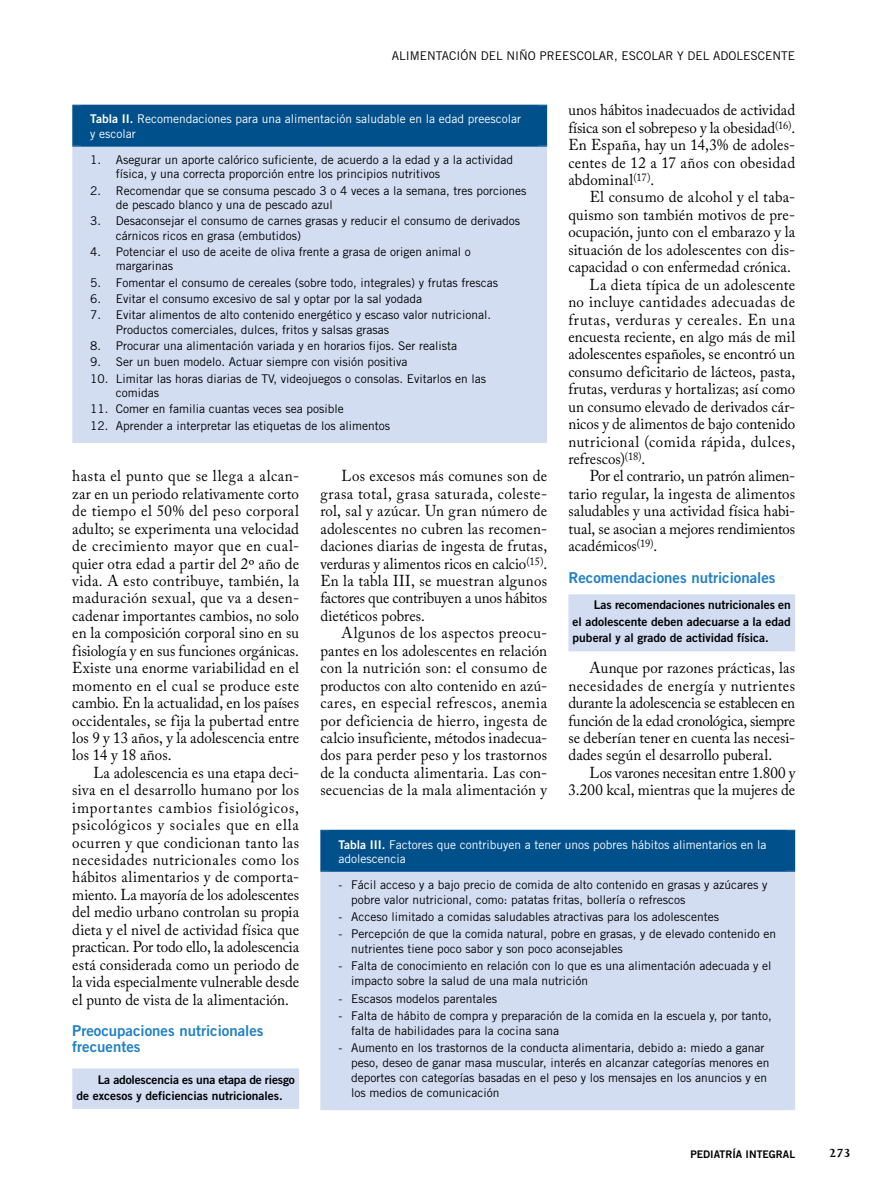
<style>
.page{position:relative;width:893px;height:1191px;background:#fff}
.page>*{position:absolute;margin:0;border:0;box-sizing:border-box;transform-origin:0 0}
.t1{font:15.75px/17.4px "Adobe Caslon Pro";letter-spacing:.005em;color:#000;text-align:justify;scale:.95 1}
.t2{font:15.75px "Adobe Caslon Pro";letter-spacing:.035em;color:#000;scale:.95 1}
.t3{font:15.75px "Adobe Caslon Pro";letter-spacing:.03em;color:#000;scale:.95 1}
.t4{font:15.75px "Adobe Caslon Pro";letter-spacing:.04em;color:#000;scale:.95 1}
.t5{font:15px/16.5px "Trade Gothic Bold Two";color:#2281c4}
.t6{font:700 13.5px "Joanna MT Std";color:#000}
.t7{font:12px/15px "Trade Gothic";color:#000}
.t8{font:12px/16.5px "Trade Gothic Bold Two";color:#000}
.t9{font:12px/14.2px "Trade Gothic";color:#fff}
.t10{font:10.5px "Trade Gothic Bold Two";color:#000}
.s1{font-family:"Trade Gothic Bold Two"}
</style>
<div class="page">
<div style="left:72px;top:1068px;width:227px;height:40px;background:#d3ddf2"></div>
<div style="left:568px;top:594px;width:227px;height:57px;background:#d3ddf2"></div>
<div style="left:81px;top:105px;width:457px;height:41px;background:#00508c"></div>
<div style="left:81px;top:146px;width:457px;height:296px;background:#d3ddf2"></div>
<div style="left:72px;top:146px;width:18px;height:296px;background:#d3ddf2"></div>
<div style="left:529px;top:146px;width:18px;height:296px;background:#d3ddf2"></div>
<hr style="left:72px;top:442px;width:475px;height:1px;background:#d3ddf2">
<div style="left:72px;top:105px;width:18px;height:41px;background:#00508c"></div>
<div style="left:529px;top:105px;width:18px;height:41px;background:#00508c"></div>
<hr style="left:72px;top:146px;width:475px;height:1px;background:#00508c">
<div style="left:329px;top:830px;width:457px;height:41px;background:#00508c"></div>
<div style="left:329px;top:871px;width:457px;height:238px;background:#d3ddf2"></div>
<div style="left:320px;top:871px;width:18px;height:238px;background:#d3ddf2"></div>
<div style="left:777px;top:871px;width:18px;height:238px;background:#d3ddf2"></div>
<hr style="left:320px;top:1109px;width:475px;height:1px;background:#d3ddf2">
<div style="left:320px;top:830px;width:18px;height:41px;background:#00508c"></div>
<div style="left:777px;top:830px;width:18px;height:41px;background:#00508c"></div>
<hr style="left:320px;top:871px;width:475px;height:1px;background:#00508c">
<p class="t7" style="left:392px;top:48px;width:405px">Alimentación del niño preescolar, escolar y del adolescente</p>
<p class="t1" style="left:568px;top:101px;width:240px">unos hábitos inadecuados de actividad física son el sobrepeso y la obesidad<sup>(16)</sup>.<br>En España, hay un 14,3% de adoles&shy;centes de 12 a 17 años con obesidad abdominal<sup>(17)</sup>.</p>
<p class="t1" style="left:590px;top:188px;width:218px">El consumo de alcohol y el taba-</p>
<p class="t1" style="left:568px;top:206px;width:240px">quismo son también motivos de pre-</p>
<p class="t1" style="left:568px;top:223px;width:240px">ocupación, junto con el embarazo y la</p>
<p class="t1" style="left:568px;top:241px;width:240px">situación de los adolescentes con dis-</p>
<p class="t1" style="left:568px;top:258px;width:236px">capacidad o con enfermedad crónica.</p>
<p class="t1" style="left:590px;top:275px;width:218px">La dieta típica de un adolescente</p>
<p class="t3" style="left:568px;top:292px;width:240px">no incluye cantidades adecuadas de</p>
<p class="t4" style="left:568px;top:310px;width:240px">frutas, verduras y cereales. En una</p>
<p class="t1" style="left:568px;top:328px;width:240px">encuesta reciente, en algo más de mil</p>
<p class="t1" style="left:568px;top:345px;width:240px">adolescentes españoles, se encontró un</p>
<p class="t1" style="left:568px;top:363px;width:240px">consumo deficitario de lácteos, pasta,</p>
<p class="t1" style="left:568px;top:380px;width:240px">frutas, verduras y hortalizas; así como</p>
<p class="t1" style="left:568px;top:397px;width:240px">un consumo elevado de derivados cár-</p>
<p class="t1" style="left:568px;top:415px;width:240px">nicos y de alimentos de bajo contenido</p>
<p class="t2" style="left:568px;top:432px;width:240px">nutricional (comida rápida, dulces,</p>
<p class="t1" style="left:568px;top:450px;width:82px">refrescos)<sup>(18)</sup>.</p>
<p class="t1" style="left:590px;top:467px;width:218px">Por el contrario, un patrón alimen-</p>
<p class="t1" style="left:568px;top:485px;width:240px">tario regular, la ingesta de alimentos</p>
<p class="t1" style="left:568px;top:502px;width:240px">saludables y una actividad física habi-</p>
<p class="t1" style="left:568px;top:519px;width:240px">tual, se asocian a mejores rendimientos</p>
<p class="t1" style="left:568px;top:537px;width:95px">académicos<sup>(19)</sup>.</p>
<p class="t5" style="left:568px;top:568px;width:209px">Recomendaciones nutricionales</p>
<p class="t8" style="left:573px;top:597px;width:220px;text-align:justify;text-indent:21px">Las recomendaciones nutricionales en el adolescente deben adecuarse a la edad puberal y al grado de actividad física.</p>
<p class="t1" style="left:568px;top:659px;width:240px;text-indent:21px">Aunque por razones prácticas, las necesidades de energía y nutrientes durante la adolescencia se establecen en función de la edad cronológica, siempre se deberían tener en cuenta las necesi&shy;dades según el desarrollo puberal.</p>
<p class="t1" style="left:568px;top:763px;width:240px;text-align:right">Los varones necesitan entre 1.800 y<br>3.200 kcal, mientras que la mujeres de</p>
<p class="t9" style="left:90px;top:112px;width:432px"><span class="s1">Tabla II.</span> Recomendaciones para una alimentación saludable en la edad preescolar y escolar</p>
<p class="t7" style="left:116px;top:152px;width:399px;line-height:14.2px;text-indent:-26px">1. Asegurar un aporte calórico suficiente, de acuerdo a la edad y a la actividad física, y una correcta proporción entre los principios nutritivos</p>
<p class="t7" style="left:116px;top:183px;width:412px;line-height:14.2px;text-indent:-26px">2. Recomendar que se consuma pescado 3 o 4 veces a la semana, tres porciones de pescado blanco y una de pescado azul</p>
<p class="t7" style="left:116px;top:214px;width:406px;line-height:14.2px;text-indent:-26px">3. Desaconsejar el consumo de carnes grasas y reducir el consumo de derivados cárnicos ricos en grasa (embutidos)</p>
<p class="t7" style="left:116px;top:244px;width:356px;line-height:14.2px;text-indent:-26px">4. Potenciar el uso de aceite de oliva frente a grasa de origen animal o margarinas</p>
<p class="t7" style="left:90px;top:275px;width:409px">5. Fomentar el consumo de cereales (sobre todo, integrales) y frutas frescas</p>
<p class="t7" style="left:90px;top:291px;width:333px">6. Evitar el consumo excesivo de sal y optar por la sal yodada</p>
<p class="t7" style="left:116px;top:308px;width:377px;line-height:14.2px;text-indent:-26px">7. Evitar alimentos de alto contenido energético y escaso valor nutricional.<br>Productos comerciales, dulces, fritos y salsas grasas</p>
<p class="t7" style="left:90px;top:338px;width:368px">8. Procurar una alimentación variada y en horarios fijos. Ser realista</p>
<p class="t7" style="left:90px;top:354px;width:319px">9. Ser un buen modelo. Actuar siempre con visión positiva</p>
<p class="t7" style="left:116px;top:371px;width:372px;line-height:14.2px;text-indent:-26px">10. Limitar las horas diarias de TV, videojuegos o consolas. Evitarlos en las comidas</p>
<p class="t7" style="left:90px;top:401px;width:255px">11. Comer en familia cuantas veces sea posible</p>
<p class="t7" style="left:90px;top:418px;width:301px">12. Aprender a interpretar las etiquetas de los alimentos</p>
<p class="t1" style="left:72px;top:467px;width:240px">hasta el punto que se llega a alcan&shy;zar en un periodo relativamente corto de tiempo el 50% del peso corporal adulto; se experimenta una velocidad de crecimiento mayor que en cual&shy;quier otra edad a partir del 2º año de vida. A esto contribuye, también, la maduración sexual, que va a desen&shy;cadenar importantes cambios, no solo en la composición corporal sino en su fisiología y en sus funciones orgánicas.<br>Existe una enorme variabilidad en el momento en el cual se produce este cambio. En la actualidad, en los países occidentales, se fija la pubertad entre los 9 y 13 años, y la adolescencia entre los 14 y 18 años.</p>
<p class="t1" style="left:72px;top:763px;width:240px;text-indent:21px">La adolescencia es una etapa deci&shy;siva en el desarrollo humano por los importantes cambios fisiológicos, psicológicos y sociales que en ella ocurren y que condicionan tanto las necesidades nutricionales como los hábitos alimentarios y de comporta&shy;miento. La mayoría de los adolescentes del medio urbano controlan su propia dieta y el nivel de actividad física que practican. Por todo ello, la adolescencia está considerada como un periodo de la vida especialmente vulnerable desde el punto de vista de la alimentación.</p>
<p class="t5" style="left:72px;top:1022px;width:193px">Preocupaciones nutricionales frecuentes</p>
<p class="t8" style="left:77px;top:1070px;width:220px;text-indent:21px">La adolescencia es una etapa de riesgo de excesos y deficiencias nutricionales.</p>
<p class="t1" style="left:320px;top:467px;width:240px;text-indent:21px">Los excesos más comunes son de grasa total, grasa saturada, coleste&shy;rol, sal y azúcar. Un gran número de adolescentes no cubren las recomen&shy;daciones diarias de ingesta de frutas, verduras y alimentos ricos en calcio<sup>(15)</sup>.<br>En la tabla III, se muestran algunos factores que contribuyen a unos hábitos dietéticos pobres.</p>
<p class="t1" style="left:320px;top:624px;width:240px;text-indent:21px">Algunos de los aspectos preocu&shy;pantes en los adolescentes en relación con la nutrición son: el consumo de productos con alto contenido en azú&shy;cares, en especial refrescos, anemia por deficiencia de hierro, ingesta de calcio insuficiente, métodos inadecua&shy;dos para perder peso y los trastornos de la conducta alimentaria. Las con&shy;secuencias de la mala alimentación y</p>
<p class="t9" style="left:338px;top:837px;width:430px"><span class="s1">Tabla III.</span> Factores que contribuyen a tener unos pobres hábitos alimentarios en la adolescencia</p>
<p class="t7" style="left:351px;top:877px;width:418px;text-indent:-13px">- Fácil acceso y a bajo precio de comida de alto contenido en grasas y azúcares y pobre valor nutricional, como: patatas fritas, bollería o refrescos</p>
<p class="t7" style="left:338px;top:909px;width:382px">- Acceso limitado a comidas saludables atractivas para los adolescentes</p>
<p class="t7" style="left:351px;top:926px;width:426px;text-indent:-13px">- Percepción de que la comida natural, pobre en grasas, y de elevado contenido en nutrientes tiene poco sabor y son poco aconsejables</p>
<p class="t7" style="left:351px;top:958px;width:422px;text-indent:-13px">- Falta de conocimiento en relación con lo que es una alimentación adecuada y el impacto sobre la salud de una mala nutrición</p>
<p class="t7" style="left:338px;top:990px;width:160px">- Escasos modelos parentales</p>
<p class="t7" style="left:351px;top:1007px;width:422px;text-indent:-13px">- Falta de hábito de compra y preparación de la comida en la escuela y, por tanto, falta de habilidades para la cocina sana</p>
<p class="t7" style="left:351px;top:1040px;width:420px;text-indent:-13px">- Aumento en los trastornos de la conducta alimentaria, debido a: miedo a ganar peso, deseo de ganar masa muscular, interés en alcanzar categorías menores en deportes con categorías basadas en el peso y los mensajes en los anuncios y en los medios de comunicación</p>
<p class="t10" style="left:690px;top:1148px;width:106px">PEDIATRÍA INTEGRAL</p>
<p class="t6" style="left:829px;top:1146px;width:23px">273</p>
</div>
